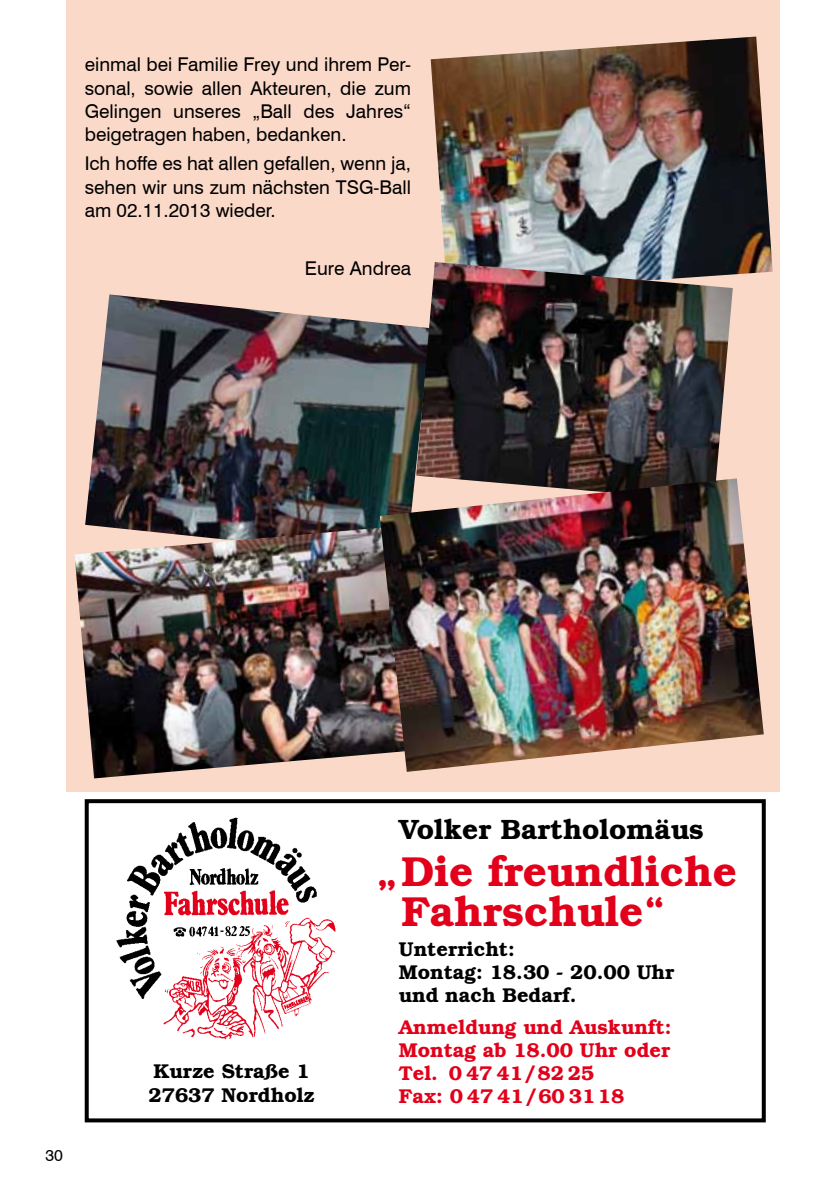
<style>
.page{position:relative;width:840px;height:1191px;background:#fff}
.page>*{position:absolute;margin:0;border:0;box-sizing:border-box;transform-origin:0 0}
.t1{font:600 42px/40px "Bookman";color:#e2001a}
.t2{font:600 28px "Bookman";color:#000}
.t3{font:600 20px/23px "Bookman";color:#000}
.t4{font:600 20px/23px "Bookman";color:#e2001a}
.t5{font:19px/23.4px "Swiss 721 BT";color:#000;text-align:justify}
.t6{font:16px "Swiss 721 BT";color:#000}
</style>
<div class="page">
<div style="left:67px;top:0;width:712px;height:791px;background:#fbd9c9"></div>
<svg style="left:84px;top:799px;width:681px;height:324px"></svg>
<img style="left:430px;top:37px;width:342px;height:257px">
<img style="left:85px;top:294px;width:331px;height:233px">
<img style="left:74px;top:527px;width:305px;height:251px">
<img style="left:416px;top:262px;width:316px;height:216px">
<img style="left:379px;top:478px;width:384px;height:294px">
<p class="t5" style="left:85px;top:53px;width:328px">einmal bei Familie Frey und ihrem Per&shy;sonal, sowie allen Akteuren, die zum Gelingen unseres „Ball des Jahres“ beigetragen haben, bedanken.</p>
<p class="t5" style="left:85px;top:152px;width:328px">Ich hoffe es hat allen gefallen, wenn ja, sehen wir uns zum nächsten TSG-Ball am 02.11.2013 wieder.</p>
<p class="t5" style="left:305px;top:257px;width:108px">Eure Andrea</p>
<p class="t6" style="left:45px;top:1145px;width:19px">30</p>
<p class="t3" style="left:148px;top:1059px;width:167px;line-height:24px">Kurze Straße 1<br>27637 Nordholz</p>
<h2 class="t2" style="left:398px;top:812px;width:306px">Volker Bartholomäus</h2>
<h1 class="t1" style="left:401px;top:851px;width:337px;text-indent:-25px">„Die freundliche<br>Fahrschule“</h1>
<p class="t3" style="left:398px;top:937px;width:277px">Unterricht:<br>Montag: 18.30 - 20.00 Uhr und nach Bedarf.</p>
<p class="t4" style="left:398px;top:1015px;width:274px">Anmeldung und Auskunft:<br>Montag ab 18.00 Uhr oder<br>Tel. 0 47 41/82 25<br>Fax: 0 47 41/60 31 18</p>
</div>
